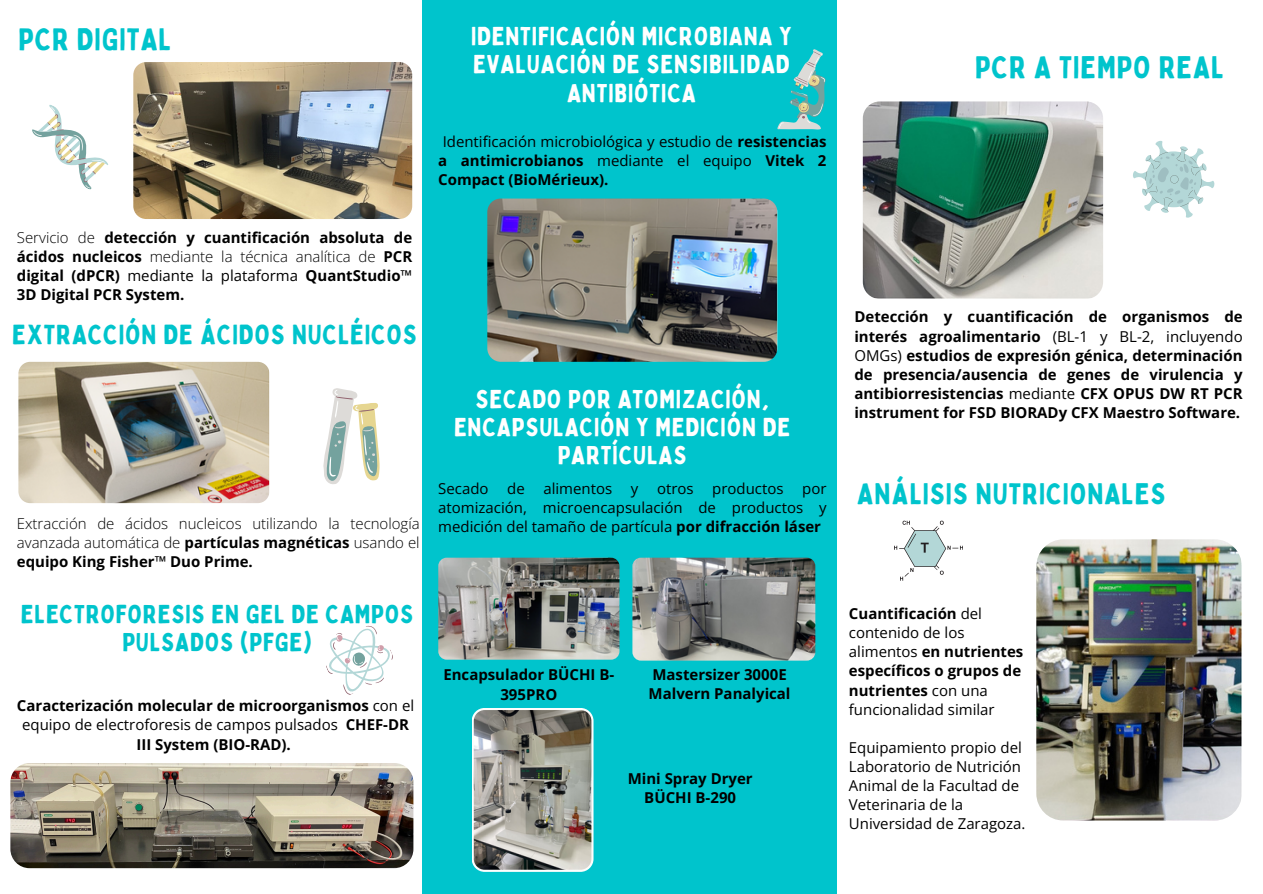
<style>
.page{position:relative;width:1263px;height:894px;background:#fff}
.page>*{position:absolute;margin:0;border:0;box-sizing:border-box;transform-origin:0 0}
.t1{font:30.75px "Bobby Jones";letter-spacing:.035em;color:#00c4cc}
.t2{font:30.6px "Bobby Jones";letter-spacing:.035em;color:#00c4cc}
.t3{font:29.25px "Bobby Jones";letter-spacing:.035em;color:#00c4cc}
.t4{font:27.15px "Bobby Jones";letter-spacing:.035em;color:#00c4cc}
.t5{font:25.5px/28.2px "Bobby Jones";letter-spacing:.035em;color:#fff;text-align:center}
.t6{font:25.5px/28.2px "Bobby Jones";letter-spacing:.035em;color:#00c4cc;text-align:center}
.t7{font:700 15px/19.2px "Open Sans";color:#000;text-align:center}
.t8{font:15px/19.2px "Open Sans";color:#000;text-align:justify}
.t9{font:300 15px/19.2px "Open Sans";color:#000;text-align:justify}
.s1{font-weight:300}
.s2{font-weight:400}
.s3{font-weight:700}
</style>
<div class="page">
<div style="left:422px;top:0;width:414px;height:893px;background:#00c4cc"></div>
<img style="left:133px;top:62px;width:279px;height:157px;border-radius:13px">
<svg style="left:32px;top:105px;width:76px;height:85px"></svg>
<img style="left:18px;top:362px;width:251px;height:141px;border-radius:12px">
<svg style="left:323px;top:388px;width:57px;height:96px"></svg>
<svg style="left:326px;top:625px;width:67px;height:70px"></svg>
<img style="left:487px;top:198px;width:290px;height:164px;border-radius:14px">
<svg style="left:777px;top:49px;width:49px;height:80px"></svg>
<img style="left:438px;top:557px;width:181px;height:102px;border-radius:8px">
<img style="left:472px;top:708px;width:122px;height:163px">
<img style="left:632px;top:557px;width:183px;height:103px;border-radius:9px">
<img style="left:863px;top:101px;width:240px;height:197px">
<svg style="left:1133px;top:141px;width:81px;height:77px"></svg>
<svg style="left:894px;top:520px;width:69px;height:60px"></svg>
<img style="left:1036px;top:539px;width:206px;height:281px;border-radius:27px">
<img style="left:10px;top:762px;width:403px;height:105px;border-radius:19px">
<p class="t2" style="left:18px;top:20px;width:154px">PCR DIGITAL</p>
<h1 class="t7" style="left:17px;top:227px;width:397px;text-align:justify"><span class="s1">Servicio de</span> detección y cuantificación absoluta de ácidos nucleicos <span class="s1">mediante la técnica analítica de</span> PCR digital (dPCR) <span class="s2">mediante la plataforma</span> QuantStudio™ 3D Digital PCR System.</h1>
<p class="t4" style="left:12px;top:317px;width:406px">EXTRACCIÓN DE ÁCIDOS NUCLÉICOS</p>
<p class="t9" style="left:17px;top:513px;width:404px">Extracción de ácidos nucleicos utilizando la tecnología avanzada automática de <span class="s3">partículas magnéticas</span> usando el <span class="s3">equipo King Fisher™ Duo Prime.</span></p>
<p class="t6" style="left:21px;top:599px;width:394px">ELECTROFORESIS EN GEL DE CAMPOS<br>PULSADOS (PFGE)</p>
<h2 class="t7" style="left:17px;top:695px;width:399px">Caracterización molecular de microorganismos <span class="s2">con el equipo de electroforesis de campos pulsados</span> CHEF-DR<br>III System (BIO-RAD).</h2>
<p class="t5" style="left:471px;top:22px;width:322px">IDENTIFICACIÓN MICROBIANA Y<br>EVALUACIÓN DE SENSIBILIDAD<br>ANTIBIÓTICA</p>
<p class="t8" style="left:438px;top:132px;width:390px">Identificación microbiológica y estudio de <span class="s3">resistencias a antimicrobianos</span> mediante el equipo <span class="s3">Vitek 2<br>Compact (BioMérieux).</span></p>
<h2 class="t5" style="left:454px;top:384px;width:338px">SECADO POR ATOMIZACIÓN,<br>ENCAPSULACIÓN Y MEDICIÓN DE<br>PARTÍCULAS</h2>
<p class="t8" style="left:438px;top:478px;width:390px">Secado de alimentos y otros productos por atomización, microencapsulación de productos y medición del tamaño de partícula <span class="s3">por difracción láser</span></p>
<p class="t7" style="left:443px;top:664px;width:172px">Encapsulador BÜCHI B-<br>395PRO</p>
<h2 class="t7" style="left:649px;top:664px;width:143px;text-align:left">Mastersizer 3000E<br>Malvern Panalyical</h2>
<p class="t7" style="left:628px;top:768px;width:127px">Mini Spray Dryer<br>BÜCHI B-290</p>
<p class="t1" style="left:975px;top:48px;width:250px">PCR A TIEMPO REAL</p>
<p class="t7" style="left:854px;top:307px;width:390px;text-align:justify">Detección y cuantificación de organismos de interés agroalimentario <span class="s2">(BL-1 y BL-2, incluyendo OMGs)</span> estudios de expresión génica, determinación de presencia/ausencia de genes de virulencia y antibiorresistencias <span class="s2">mediante</span> CFX OPUS DW RT PCR instrument for FSD BIORADy CFX Maestro Software.</p>
<p class="t3" style="left:857px;top:475px;width:310px">ANÁLISIS NUTRICIONALES</p>
<h1 class="t7" style="left:849px;top:603px;width:176px;text-align:left">Cuantificación <span class="s2">del contenido de los alimentos</span> en nutrientes específicos o grupos de nutrientes <span class="s2">con una funcionalidad similar</span></h1>
<p class="t8" style="left:849px;top:737px;width:178px;text-align:left">Equipamiento propio del<br>Laboratorio de Nutrición<br>Animal de la Facultad de<br>Veterinaria de la<br>Universidad de Zaragoza.</p>
</div>
